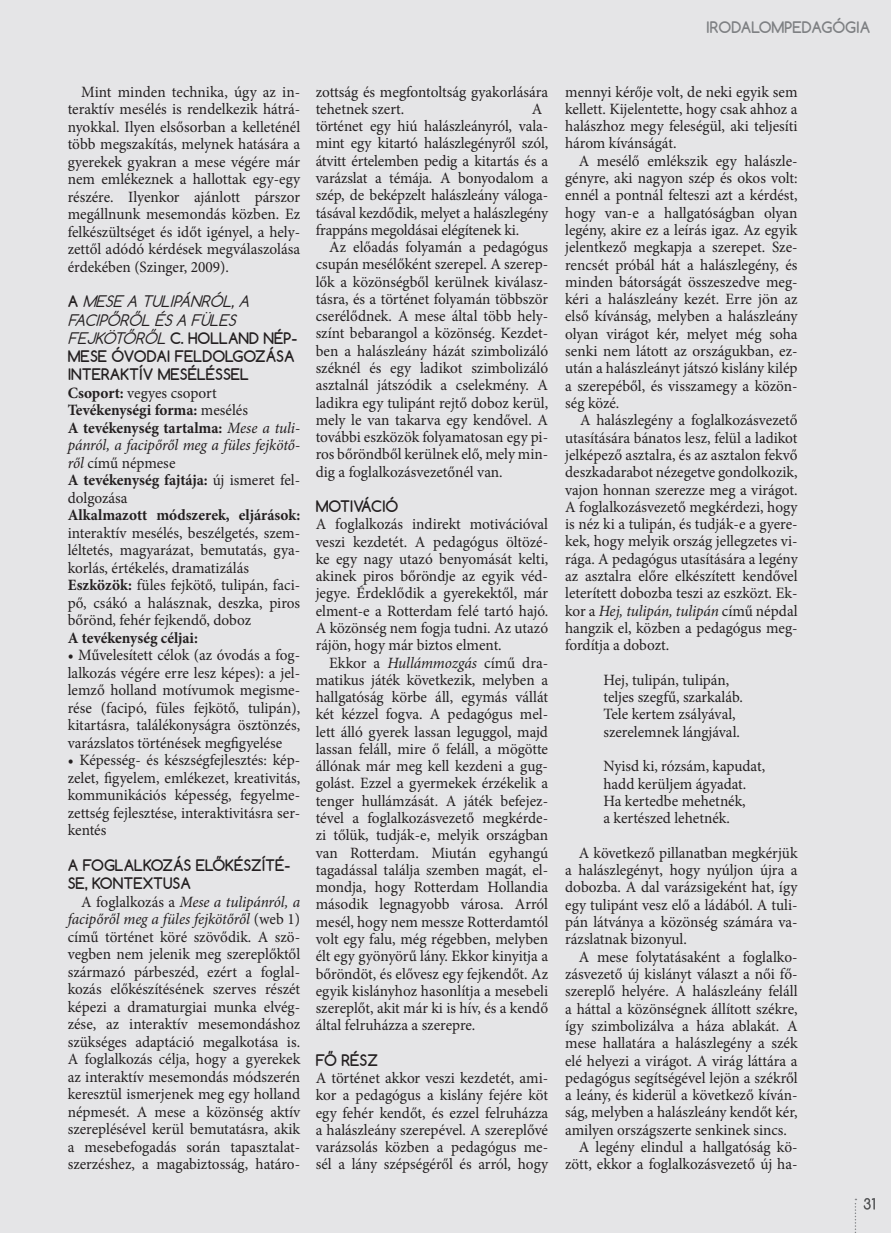
<style>
.page{position:relative;width:891px;height:1233px;background:#fff}
.page>*{position:absolute;margin:0;border:0;box-sizing:border-box;transform-origin:0 0}
.t1{font:15.75px/17.2px "Minion Pro";color:#231f20;text-align:justify}
.t2{font:700 15.75px/17.5px "Minion Pro";color:#231f20}
.t3{font:700 15px/18.3px "Comfortaa";color:#231f20}
.t4{font:700 15px "Comfortaa";color:#7e8083}
.s1{font-weight:400;font-style:italic}
.s2{font-weight:400}
.s3{font-weight:700}
.s4{font-style:italic}
</style>
<div class="page">
<svg style="left:864px;top:1197px;width:11px;height:12px"></svg>
<svg style="left:855px;top:1198px;width:1px;height:34px"></svg>
<p class="t4" style="left:706px;top:18px;width:166px">IRODALOMPEDAGÓGIA</p>
<p class="t1" style="left:68px;top:84px;width:234px;text-indent:14px">Mint minden technika, úgy az in&shy;teraktív mesélés is rendelkezik hátrá&shy;nyokkal. Ilyen elsősorban a kelleténél több megszakítás, melynek hatására a gyerekek gyakran a mese végére már nem emlékeznek a hallottak egy-egy részére. Ilyenkor ajánlott párszor megállnunk mesemondás közben. Ez felkészültséget és időt igényel, a hely&shy;zettől adódó kérdések megválaszolása érdekében (Szinger, 2009).</p>
<p class="t3" style="left:68px;top:292px;width:231px">A <span class="s1">MESE A TULIPÁNRÓL,A<br>FACIPŐRŐL ÉS A FÜLES<br>FEJKÖTŐRŐL</span> C. HOLLAND NÉP-<br>MESE ÓVODAI FELDOLGOZÁSA<br>INTERAKTÍV MESÉLÉSSEL</p>
<p class="t2" style="left:68px;top:385px;width:234px">Csoport: <span class="s2">vegyes csoport<br></span>Tevékenységi forma: <span class="s2">mesélés<br></span>A tevékenység tartalma: <span class="s1">Mese a tuli&shy;pánról, a facipőről meg a füles fejkötő&shy;ről</span> <span class="s2">című népmese<br></span>A tevékenység fajtája: <span class="s2">új ismeret fel&shy;dolgozása</span></p>
<p class="t2" style="left:68px;top:507px;width:234px">Alkalmazott módszerek, eljárások:</p>
<p class="t1" style="left:68px;top:525px;width:234px;text-align:left">interaktív mesélés, beszélgetés, szem&shy;léltetés, magyarázat, bemutatás, gya&shy;korlás, értékelés, dramatizálás <span class="s3">Eszközök:</span> füles fejkötő, tulipán, faci&shy;pő, csákó a halásznak, deszka, piros bőrönd, fehér fejkendő, doboz</p>
<p class="t2" style="left:68px;top:630px;width:132px">A tevékenység céljai:</p>
<p class="t1" style="left:68px;top:647px;width:234px">• Művelesített célok (az óvodás a fog&shy;lalkozás végére erre lesz képes): a jel&shy;lemző holland motívumok megisme&shy;rése (facipó, füles fejkötő, tulipán), kitartásra, találékonyságra ösztönzés, varázslatos történések megfigyelése</p>
<p class="t1" style="left:68px;top:752px;width:234px">• Képesség- és készségfejlesztés: kép&shy;zelet, figyelem, emlékezet, kreativitás, kommunikációs képesség, fegyelme&shy;zettség fejlesztése, interaktivitásra ser&shy;kentés</p>
<p class="t3" style="left:68px;top:856px;width:224px">A FOGLALKOZÁS ELŐKÉSZÍTÉ-<br>SE, KONTEXTUSA</p>
<p class="t1" style="left:68px;top:894px;width:234px;text-indent:13px">A foglalkozás a <span class="s4">Mese a tulipánról, a facipőről meg a füles fejkötőről</span> (web 1) című történet köré szövődik. A szö&shy;vegben nem jelenik meg szereplőktől származó párbeszéd, ezért a foglal&shy;kozás előkészítésének szerves részét képezi a dramaturgiai munka elvég&shy;zése, az interaktív mesemondáshoz szükséges adaptáció megalkotása is.<br>A foglalkozás célja, hogy a gyerekek az interaktív mesemondás módszerén keresztül ismerjenek meg egy holland népmesét. A mese a közönség aktív szereplésével kerül bemutatásra, akik a mesebefogadás során tapasztalat&shy;szerzéshez, a magabiztosság, határo-</p>
<p class="t1" style="left:316px;top:84px;width:234px">zottság és megfontoltság gyakorlására tehetnek szert.</p>
<p class="t1" style="left:316px;top:101px;width:234px;text-align:left;text-indent:216px">A történet egy hiú halászleányról, vala&shy;mint egy kitartó halászlegényről szól, átvitt értelemben pedig a kitartás és a varázslat a témája. A bonyodalom a szép, de beképzelt halászleány váloga&shy;tásával kezdődik, melyet a halászlegény frappáns megoldásai elégítenek ki.</p>
<p class="t1" style="left:316px;top:240px;width:234px;text-indent:14px">Az előadás folyamán a pedagógus csupán mesélőként szerepel. A szerep&shy;lők a közönségből kerülnek kiválasz&shy;tásra, és a történet folyamán többször cserélődnek. A mese által több hely&shy;színt bebarangol a közönség. Kezdet&shy;ben a halászleány házát szimbolizáló széknél és egy ladikot szimbolizáló asztalnál játszódik a cselekmény. A ladikra egy tulipánt rejtő doboz kerül, mely le van takarva egy kendővel. A további eszközök folyamatosan egy pi&shy;ros bőröndből kerülnek elő, mely min&shy;dig a foglalkozásvezetőnél van.</p>
<p class="t3" style="left:316px;top:497px;width:84px">MOTIVÁCIÓ</p>
<p class="t1" style="left:316px;top:517px;width:234px">A foglalkozás indirekt motivációval veszi kezdetét. A pedagógus öltözé&shy;ke egy nagy utazó benyomását kelti, akinek piros bőröndje az egyik véd&shy;jegye. Érdeklődik a gyerekektől, már elment-e a Rotterdam felé tartó hajó.<br>A közönség nem fogja tudni. Az utazó rájön, hogy már biztos elment.</p>
<p class="t1" style="left:316px;top:655px;width:234px;text-indent:14px">Ekkor a <span class="s4">Hullámmozgás</span> című dra&shy;matikus játék következik, melyben a hallgatóság körbe áll, egymás vállát két kézzel fogva. A pedagógus mel&shy;lett álló gyerek lassan leguggol, majd lassan feláll, mire ő feláll, a mögötte állónak már meg kell kezdeni a gug&shy;golást. Ezzel a gyermekek érzékelik a tenger hullámzását. A játék befejez&shy;tével a foglalkozásvezető megkérde&shy;zi tőlük, tudják-e, melyik országban van Rotterdam. Miután egyhangú tagadással találja szemben magát, el&shy;mondja, hogy Rotterdam Hollandia második legnagyobb városa. Arról mesél, hogy nem messze Rotterdamtól volt egy falu, még régebben, melyben élt egy gyönyörű lány. Ekkor kinyitja a bőröndöt, és elővesz egy fejkendőt. Az egyik kislányhoz hasonlítja a mesebeli szereplőt, akit már ki is hív, és a kendő által felruházza a szerepre.</p>
<p class="t3" style="left:316px;top:1050px;width:64px">FŐ RÉSZ</p>
<p class="t1" style="left:316px;top:1070px;width:234px">A történet akkor veszi kezdetét, ami&shy;kor a pedagógus a kislány fejére köt egy fehér kendőt, és ezzel felruházza a halászleány szerepével. A szereplővé varázsolás közben a pedagógus me&shy;sél a lány szépségéről és arról, hogy</p>
<p class="t1" style="left:565px;top:84px;width:234px">mennyi kérője volt, de neki egyik sem kellett. Kijelentette, hogy csak ahhoz a halászhoz megy feleségül, aki teljesíti három kívánságát.</p>
<p class="t1" style="left:565px;top:153px;width:234px;text-indent:14px">A mesélő emlékszik egy halászle&shy;gényre, aki nagyon szép és okos volt: ennél a pontnál felteszi azt a kérdést, hogy van-e a hallgatóságban olyan legény, akire ez a leírás igaz. Az egyik jelentkező megkapja a szerepet. Sze&shy;rencsét próbál hát a halászlegény, és minden bátorságát összeszedve meg&shy;kéri a halászleány kezét. Erre jön az első kívánság, melyben a halászleány olyan virágot kér, melyet még soha senki nem látott az országukban, ez&shy;után a halászleányt játszó kislány kilép a szerepéből, és visszamegy a közön&shy;ség közé.</p>
<p class="t1" style="left:565px;top:413px;width:234px;text-indent:15px">A halászlegény a foglalkozásvezető utasítására bánatos lesz, felül a ladikot jelképező asztalra, és az asztalon fekvő deszkadarabot nézegetve gondolkozik, vajon honnan szerezze meg a virágot.<br>A foglalkozásvezető megkérdezi, hogy is néz ki a tulipán, és tudják-e a gyere&shy;kek, hogy melyik ország jellegzetes vi&shy;rága. A pedagógus utasítására a legény az asztalra előre elkészített kendővel leterített dobozba teszi az eszközt. Ek&shy;kor a <span class="s4">Hej, tulipán, tulipán</span> című népdal hangzik el, közben a pedagógus meg&shy;fordítja a dobozt.</p>
<p class="t1" style="left:603px;top:672px;width:141px;text-align:left">Hej, tulipán, tulipán, teljes szegfű, szarkaláb.<br>Tele kertem zsályával, szerelemnek lángjával.</p>
<p class="t1" style="left:603px;top:759px;width:163px;text-align:left">Nyisd ki, rózsám, kapudat, hadd kerüljem ágyadat.<br>Ha kertedbe mehetnék,<br>a kertészed lehetnék.</p>
<p class="t1" style="left:565px;top:845px;width:234px;text-indent:14px">A következő pillanatban megkérjük a halászlegényt, hogy nyúljon újra a dobozba. A dal varázsigeként hat, így egy tulipánt vesz elő a ládából. A tuli&shy;pán látványa a közönség számára va&shy;rázslatnak bizonyul.</p>
<p class="t1" style="left:579px;top:949px;width:220px">A mese folytatásaként a foglalko-</p>
<p class="t1" style="left:565px;top:966px;width:234px">zásvezető új kislányt választ a női fő-</p>
<p class="t1" style="left:565px;top:983px;width:234px">szereplő helyére. A halászleány feláll</p>
<p class="t1" style="left:565px;top:1001px;width:234px">a háttal a közönségnek állított székre,</p>
<p class="t1" style="left:565px;top:1018px;width:234px">így szimbolizálva a háza ablakát. A</p>
<p class="t1" style="left:565px;top:1035px;width:234px">mese hallatára a halászlegény a szék</p>
<p class="t1" style="left:565px;top:1053px;width:234px">elé helyezi a virágot. A virág láttára a</p>
<p class="t1" style="left:565px;top:1070px;width:234px">pedagógus segítségével lejön a székről</p>
<p class="t1" style="left:565px;top:1087px;width:234px">a leány, és kiderül a következő kíván-</p>
<p class="t1" style="left:565px;top:1104px;width:234px">ság, melyben a halászleány kendőt kér,</p>
<p class="t1" style="left:565px;top:1122px;width:223px">amilyen országszerte senkinek sincs.</p>
<p class="t1" style="left:579px;top:1139px;width:220px">A legény elindul a hallgatóság kö-</p>
<p class="t1" style="left:565px;top:1156px;width:234px">zött, ekkor a foglalkozásvezető új ha-</p>
</div>
